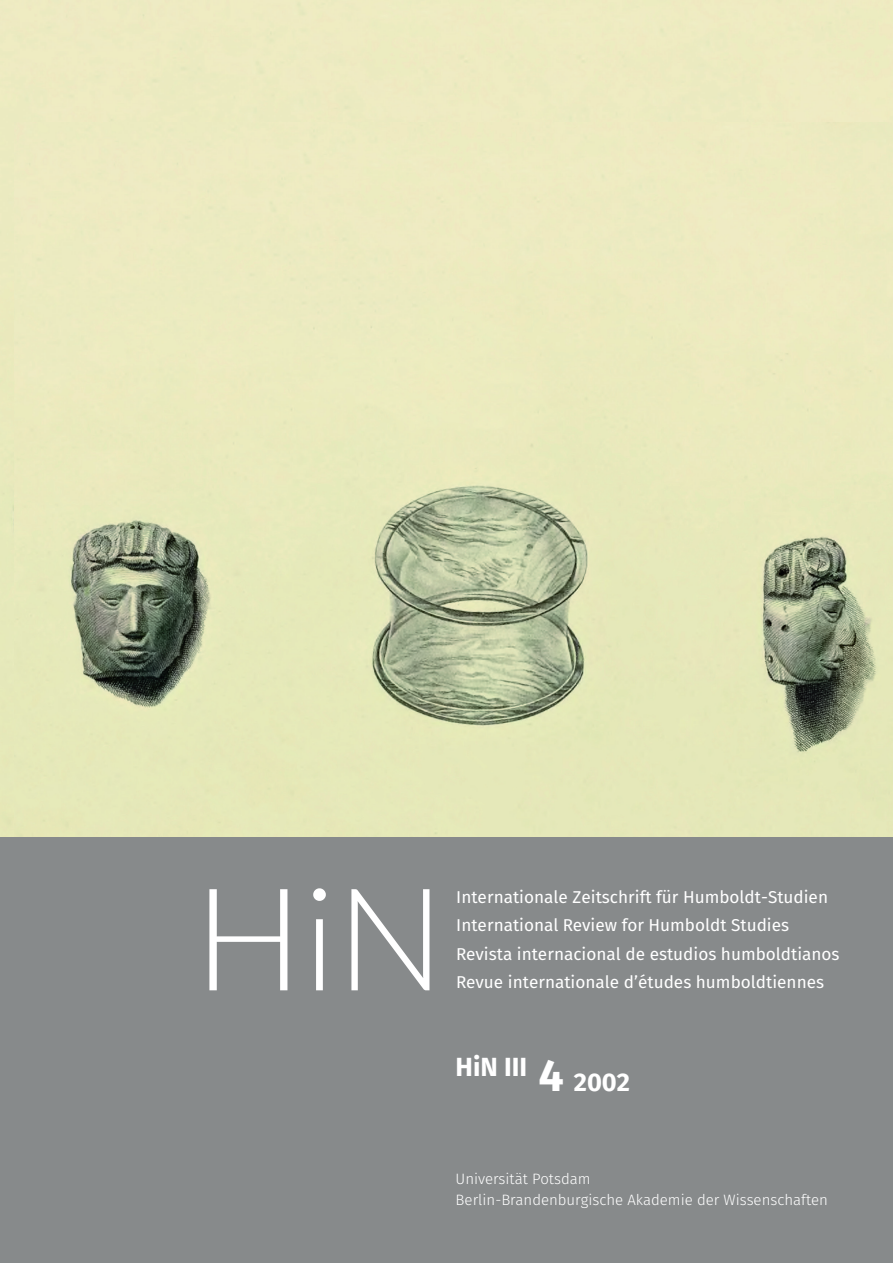
<style>
.page{position:relative;width:893px;height:1263px;background:#878a8b}
.page>*{position:absolute;margin:0;border:0;box-sizing:border-box;transform-origin:0 0}
.hin-artikeltitel{font:700 26.25px "Fira Sans";color:#fff}
.t1{font:17.1px/28.7px "Fira Sans";color:#fff}
.hin-zusammenfassung{font:300 15px "Fira Sans";color:#fff}
.s1{font-size:45px}
</style>
<div class="page">
<svg style="left:209px;top:889px;width:78px;height:101px"></svg>
<svg style="left:313px;top:888px;width:13px;height:102px"></svg>
<svg style="left:351px;top:889px;width:78px;height:101px"></svg>
<div style="left:0;top:0;width:893px;height:837px;background:#eeeac1"></div>
<img style="left:14px;top:122px;width:879px;height:715px">
<p class="t1" style="left:456px;top:883px;width:385px">Internationale Zeitschrift für Humboldt-Studien International Review for Humboldt Studies Revista internacional de estudios humboldtianos Revue internationale d’études humboldtiennes</p>
<p class="hin-artikeltitel" style="left:456px;top:1049px;width:176px">HiN III <span class="s1">4</span> <sub>2002</sub></p>
<p class="hin-zusammenfassung" style="left:456px;top:1168px;width:136px">Universität Potsdam</p>
<p class="hin-zusammenfassung" style="left:456px;top:1189px;width:374px">Berlin-Brandenburgische Akademie der Wissenschaften</p>
</div>
